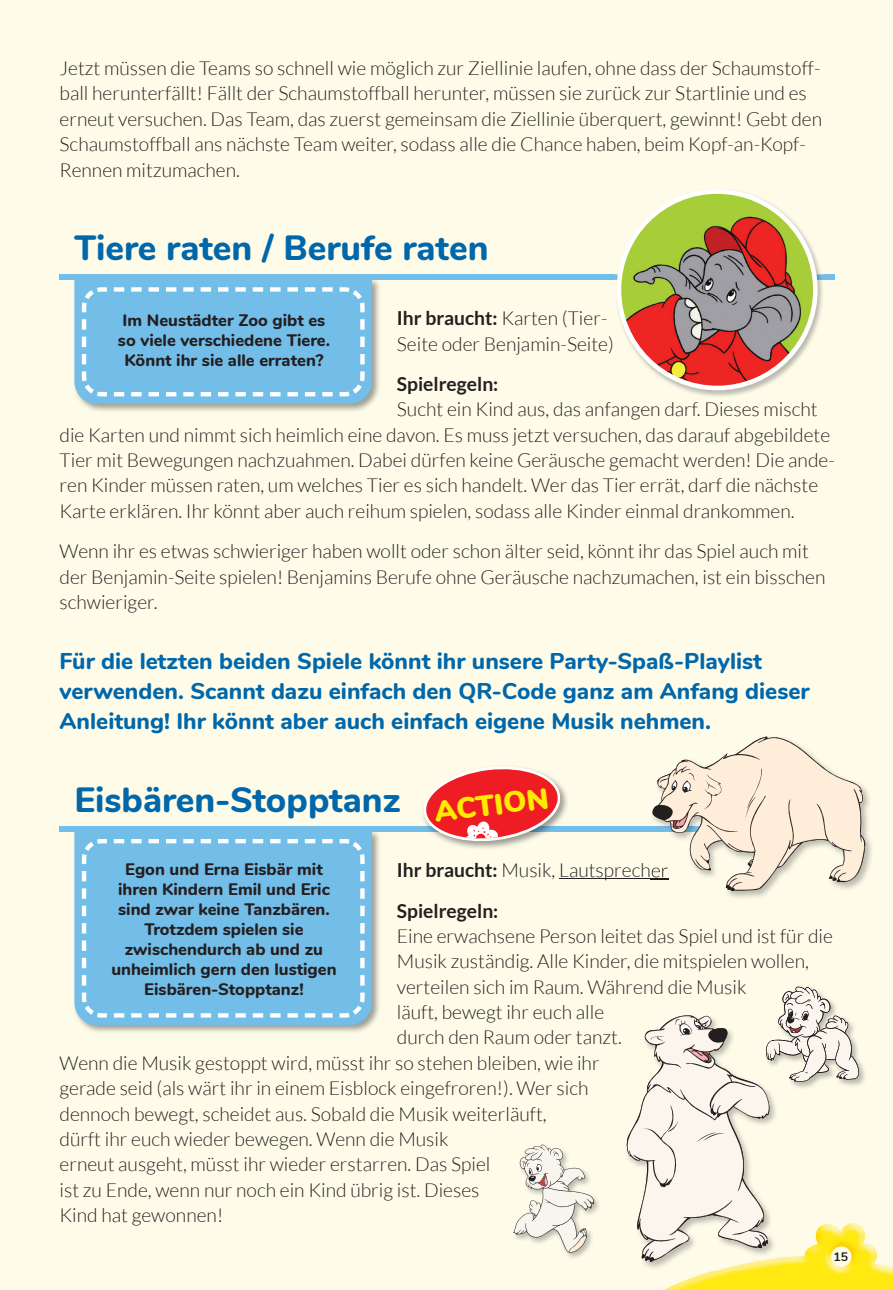
<style>
.page{position:relative;width:893px;height:1290px;background:#fefce9}
.page>*{position:absolute;margin:0;border:0;box-sizing:border-box;transform-origin:0 0}
.t1{font:800 35px "Nunito";color:#0067aa}
.t2{font:900 29.4px "Nunito";color:#ffea01}
.t3{font:800 22.75px/29.8px "Nunito";color:#0067aa}
.t4{font:300 19.25px/25.4px "Lato";color:#231f20}
.t5{font:700 19.25px/40.2px "Lato";color:#231f20}
.t6{font:800 16.62px/20.1px "Nunito";color:#231f20;text-align:center}
.t7{font:700 12.25px "Nunito";color:#231f20}
.s1{font-weight:700}
.s2{font-weight:300}
</style>
<div class="page">
<img style="left:83px;top:280px;width:296px;height:131px">
<svg style="left:74px;top:280px;width:298px;height:124px;background:#7ac0e9"></svg>
<img style="left:83px;top:832px;width:296px;height:200px">
<svg style="left:74px;top:832px;width:298px;height:193px;background:#78bee7"></svg>
<div style="left:80px;top:837px;width:287px;height:183px;background:#73bde9"></div>
<div style="left:60px;top:275px;width:775px;height:5px;background:#73bde9"></div>
<div style="left:60px;top:826px;width:775px;height:6px;background:#73bde9"></div>
<hr style="left:559px;top:878px;width:109px;height:1px;background:#231f20">
<img style="left:451px;top:786px;width:116px;height:63px">
<img style="left:561px;top:826px;width:6px;height:6px">
<svg style="left:423px;top:767px;width:138px;height:76px"></svg>
<img style="left:615px;top:193px;width:209px;height:204px">
<img style="left:615px;top:275px;width:209px;height:5px">
<svg style="left:619px;top:191px;width:196px;height:197px;background:#af8156"></svg>
<img style="left:639px;top:204px;width:30px;height:27px">
<div style="left:617px;top:189px;width:201px;height:201px;border:5px solid #fff;border-radius:50%"></div>
<img style="left:566px;top:1197px;width:33px;height:61px">
<svg style="left:513px;top:1144px;width:81px;height:108px"></svg>
<img style="left:727px;top:788px;width:145px;height:110px">
<svg style="left:650px;top:736px;width:215px;height:155px"></svg>
<img style="left:664px;top:1224px;width:229px;height:66px">
<img style="left:643px;top:1262px;width:135px;height:9px">
<svg style="left:626px;top:987px;width:233px;height:275px"></svg>
<p class="t4" style="left:60px;top:56px;width:764px">Jetzt müssen die Teams so schnell wie möglich zur Ziellinie laufen, ohne dass der Schaumstoff&shy;ball herunterfällt! Fällt der Schaumstoffball herunter, müssen sie zurück zur Startlinie und es erneut versuchen. Das Team, das zuerst gemeinsam die Ziellinie überquert, gewinnt! Gebt den Schaumstoffball ans nächste Team weiter, sodass alle die Chance haben, beim Kopf-an-Kopf-Rennen mitzumachen.</p>
<h1 class="t1" style="left:74px;top:222px;width:416px">Tiere raten / Berufe raten</h1>
<p class="t4" style="left:397px;top:306px;width:218px"><span class="s1">Ihr braucht:</span> Karten (Tier-<br>Seite oder Benjamin-Seite)</p>
<p class="t5" style="left:397px;top:364px;width:103px">Spielregeln:</p>
<p class="t4" style="left:60px;top:397px;width:777px;text-indent:337px">Sucht ein Kind aus, das anfangen darf. Dieses mischt die Karten und nimmt sich heimlich eine davon. Es muss jetzt versuchen, das darauf abgebildete Tier mit Bewegungen nachzuahmen. Dabei dürfen keine Geräusche gemacht werden! Die ande&shy;ren Kinder müssen raten, um welches Tier es sich handelt. Wer das Tier errät, darf die nächste Karte erklären. Ihr könnt aber auch reihum spielen, sodass alle Kinder einmal drankommen.</p>
<p class="t4" style="left:60px;top:539px;width:767px">Wenn ihr es etwas schwieriger haben wollt oder schon älter seid, könnt ihr das Spiel auch mit der Benjamin-Seite spielen! Benjamins Berufe ohne Geräusche nachzumachen, ist ein bisschen schwieriger.</p>
<p class="t3" style="left:60px;top:645px;width:752px">Für die letzten beiden Spiele könnt ihr unsere Party-Spaß-Playlist verwenden. Scannt dazu einfach den QR-Code ganz am Anfang dieser<br>Anleitung! Ihr könnt aber auch einfach eigene Musik nehmen.</p>
<p class="t6" style="left:118px;top:309px;width:214px">Im Neustädter Zoo gibt es so viele verschiedene Tiere.<br>Könnt ihr sie alle erraten?</p>
<h1 class="t1" style="left:74px;top:774px;width:328px">Eisbären-Stopptanz</h1>
<h2 class="t2" style="left:432px;top:790px;width:116px;rotate:-7deg">ACTION</h2>
<p class="t6" style="left:111px;top:858px;width:227px">Egon und Erna Eisbär mit ihren Kindern Emil und Eric sind zwar keine Tanzbären.<br>Trotzdem spielen sie zwischendurch ab und zu unheimlich gern den lustigen<br>Eisbären-Stopptanz!</p>
<p class="t5" style="left:397px;top:850px;width:273px">Ihr braucht: <span class="s2">Musik, Lautsprecher<br></span>Spielregeln:</p>
<p class="t4" style="left:397px;top:923px;width:438px">Eine erwachsene Person leitet das Spiel und ist für die</p>
<p class="t4" style="left:397px;top:949px;width:413px">Musik zuständig. Alle Kinder, die mitspielen wollen,</p>
<p class="t4" style="left:397px;top:974px;width:351px">verteilen sich im Raum. Während die Musik</p>
<p class="t4" style="left:397px;top:999px;width:209px">läuft, bewegt ihr euch alle</p>
<p class="t4" style="left:397px;top:1025px;width:226px">durch den Raum oder tanzt.</p>
<p class="t4" style="left:60px;top:1050px;width:542px">Wenn die Musik gestoppt wird, müsst ihr so stehen bleiben, wie ihr</p>
<p class="t4" style="left:60px;top:1076px;width:530px">gerade seid (als wärt ihr in einem Eisblock eingefroren!). Wer sich</p>
<p class="t4" style="left:60px;top:1101px;width:489px">dennoch bewegt, scheidet aus. Sobald die Musik weiterläuft,</p>
<p class="t4" style="left:60px;top:1126px;width:391px">dürft ihr euch wieder bewegen. Wenn die Musik</p>
<p class="t4" style="left:60px;top:1152px;width:432px">erneut ausgeht, müsst ihr wieder erstarren. Das Spiel</p>
<p class="t4" style="left:60px;top:1177px;width:421px">ist zu Ende, wenn nur noch ein Kind übrig ist. Dieses</p>
<p class="t4" style="left:60px;top:1202px;width:165px">Kind hat gewonnen!</p>
<p class="t7" style="left:833px;top:1248px;width:16px">15</p>
</div>
